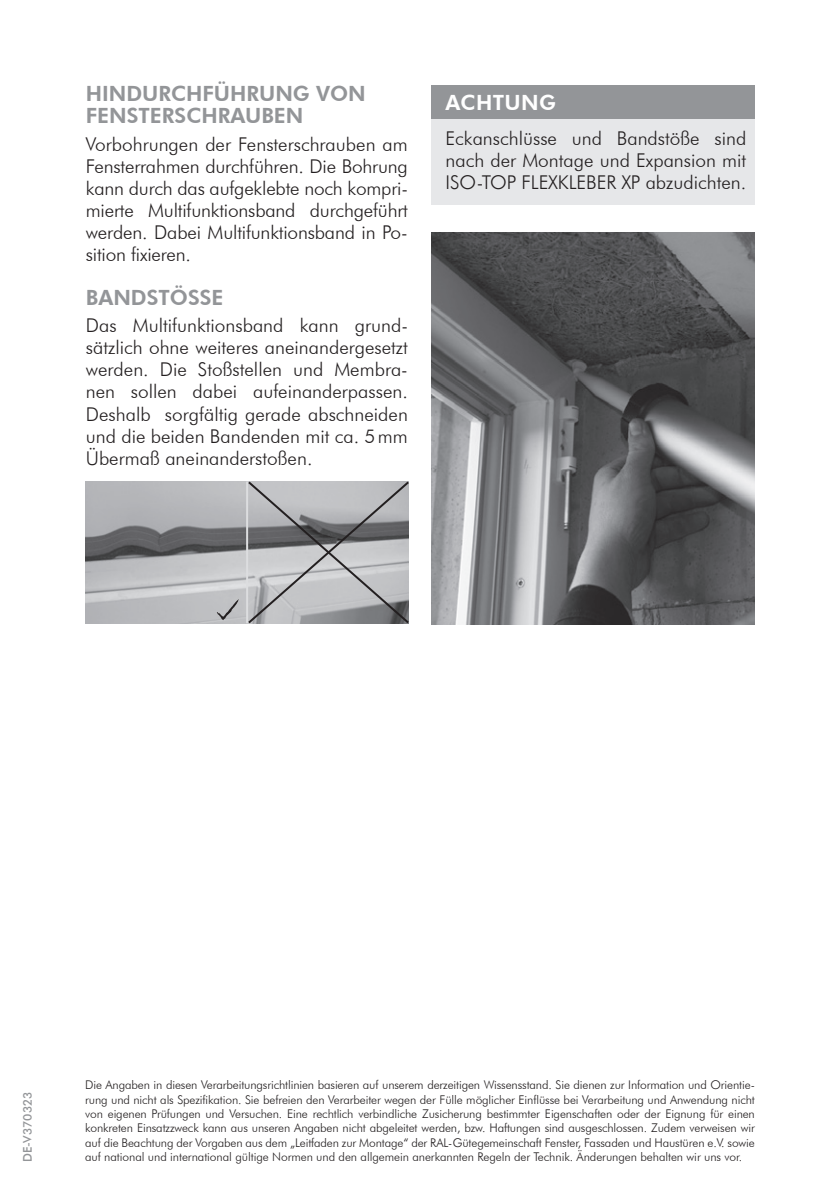
<style>
.page{position:relative;width:840px;height:1191px;background:#fff}
.page>*{position:absolute;margin:0;border:0;box-sizing:border-box;transform-origin:0 0}
.t1{font:800 21px/22px "Futura BT";color:#939598}
.t2{font:800 21px "Futura BT";letter-spacing:.02em;color:#fff}
.t3{font:300 19px/22px "Futura BT";color:#231f20;text-align:justify}
.t4{font:300 12px/14.4px "Futura BT";letter-spacing:-.005em;color:#231f20;text-align:justify}
.t5{font:500 12px "Futura BT";color:#939598}
</style>
<div class="page">
<img style="left:86px;top:481px;width:160px;height:142px">
<svg style="left:216px;top:599px;width:23px;height:21px"></svg>
<svg style="left:246px;top:481px;width:163px;height:143px;background:#a8a9ac"></svg>
<div style="left:431px;top:85px;width:323px;height:34px;background:#939598"></div>
<div style="left:431px;top:119px;width:323px;height:85px;background:#e6e7e9"></div>
<img style="left:431px;top:232px;width:323px;height:392px">
<h1 class="t1" style="left:86px;top:82px;width:281px">HINDURCHFÜHRUNG VON<br>FENSTERSCHRAUBEN</h1>
<h2 class="t3" style="left:86px;top:133px;width:323px">Vorbohrungen der Fensterschrauben am Fensterrahmen durchführen. Die Bohrung kann durch das aufgeklebte noch kompri&shy;mierte Multifunktionsband durchgeführt werden. Dabei Multifunktionsband in Po&shy;sition fixieren.</h2>
<h1 class="t1" style="left:86px;top:286px;width:139px">BANDSTÖSSE</h1>
<p class="t3" style="left:86px;top:314px;width:323px">Das Multifunktionsband kann grund&shy;sätzlich ohne weiteres aneinandergesetzt werden. Die Stoßstellen und Membra&shy;nen sollen dabei aufeinanderpassen.<br>Deshalb sorgfältig gerade abschneiden und die beiden Bandenden mit ca. 5mm Übermaß aneinanderstoßen.</p>
<h1 class="t2" style="left:445px;top:90px;width:112px">ACHTUNG</h1>
<h2 class="t3" style="left:445px;top:127px;width:302px">Eckanschlüsse und Bandstöße sind nach der Montage und Expansion mit ISO-TOP FLEXKLEBER XP abzudichten.</h2>
<p class="t5" style="left:20px;top:1162px;width:72px;rotate:-90deg">DE-V370323</p>
<p class="t4" style="left:85px;top:1077px;width:671px">Die Angaben in diesen Verarbeitungsrichtlinien basieren auf unserem derzeitigen Wissensstand. Sie dienen zur Information und Orientie&shy;rung und nicht als Spezifikation. Sie befreien den Verarbeiter wegen der Fülle möglicher Einflüsse bei Verarbeitung und Anwendung nicht von eigenen Prüfungen und Versuchen. Eine rechtlich verbindliche Zusicherung bestimmter Eigenschaften oder der Eignung für einen konkreten Einsatzzweck kann aus unseren Angaben nicht abgeleitet werden, bzw. Haftungen sind ausgeschlossen. Zudem verweisen wir auf die Beachtung der Vorgaben aus dem „Leitfaden zur Montage“ der RAL-Gütegemeinschaft Fenster, Fassaden und Haustüren e.V. sowie auf national und international gültige Normen und den allgemein anerkannten Regeln der Technik. Änderungen behalten wir uns vor.</p>
</div>
